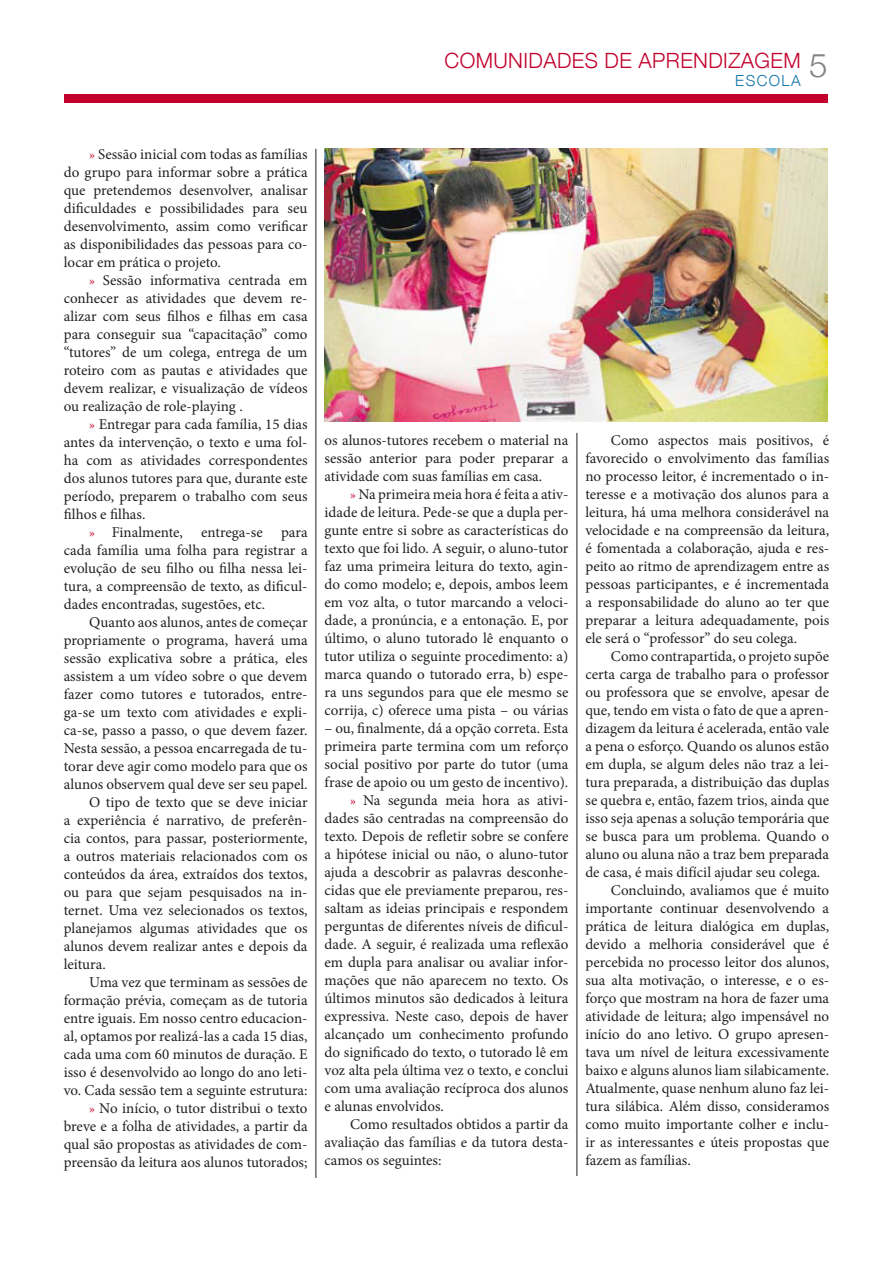
<style>
.page{position:relative;width:893px;height:1263px;background:#fff}
.page>*{position:absolute;margin:0;border:0;box-sizing:border-box;transform-origin:0 0}
.t1{font:300 33px "Helvetica Neue";color:#808285}
.t2{font:300 21px "Helvetica Neue";letter-spacing:.02em;color:#c2002b}
.t3{font:300 15.3px "Helvetica Neue";letter-spacing:.09em;color:#0e73ab}
.texto{font:15px/18px "Minion Pro";color:#231f20;text-align:justify}
.s1{font-size:13.5px;color:#c2002b}
</style>
<div class="page">
<div style="left:65px;top:94px;width:763px;height:9px;background:#c2002b"></div>
<hr style="left:316px;top:149px;width:1px;height:1029px;background:#231f20">
<hr style="left:577px;top:433px;width:1px;height:743px;background:#231f20">
<img style="left:325px;top:149px;width:502px;height:272px">
<p class="t2" style="left:445px;top:44px;width:358px">COMUNIDADES DE APRENDIZAGEM</p>
<p class="t3" style="left:735px;top:68px;width:67px">ESCOLA</p>
<p class="t1" style="left:809px;top:39px;width:20px">5</p>
<p class="texto" style="left:64px;top:145px;width:245px;text-indent:26px"><span class="s1">»</span> Sessão inicial com todas as famílias do grupo para informar sobre a prática que pretendemos desenvolver, analisar dificuldades e possibilidades para seu desenvolvimento, assim como verificar as disponibilidades das pessoas para co&shy;locar em prática o projeto.</p>
<p class="texto" style="left:64px;top:271px;width:245px;text-indent:26px"><span class="s1">»</span> Sessão informativa centrada em conhecer as atividades que devem re&shy;alizar com seus filhos e filhas em casa para conseguir sua “capacitação” como “tutores” de um colega, entrega de um roteiro com as pautas e atividades que devem realizar, e visualização de vídeos ou realização de role-playing .</p>
<p class="texto" style="left:64px;top:415px;width:245px;text-indent:26px"><span class="s1">»</span> Entregar para cada família, 15 dias antes da intervenção, o texto e uma fol&shy;ha com as atividades correspondentes dos alunos tutores para que, durante este período, preparem o trabalho com seus filhos e filhas.</p>
<p class="texto" style="left:64px;top:523px;width:245px;text-indent:26px"><span class="s1">»</span> Finalmente, entrega-se para cada família uma folha para registrar a evolução de seu filho ou filha nessa lei&shy;tura, a compreensão de texto, as dificul&shy;dades encontradas, sugestões, etc.</p>
<p class="texto" style="left:64px;top:613px;width:245px;text-indent:26px">Quanto aos alunos, antes de começar propriamente o programa, haverá uma sessão explicativa sobre a prática, eles assistem a um vídeo sobre o que devem fazer como tutores e tutorados, entre&shy;ga-se um texto com atividades e expli&shy;ca-se, passo a passo, o que devem fazer.<br>Nesta sessão, a pessoa encarregada de tu&shy;torar deve agir como modelo para que os alunos observem qual deve ser seu papel.</p>
<p class="texto" style="left:64px;top:793px;width:245px;text-indent:26px">O tipo de texto que se deve iniciar a experiência é narrativo, de preferên&shy;cia contos, para passar, posteriormente, a outros materiais relacionados com os conteúdos da área, extraídos dos textos, ou para que sejam pesquisados na in&shy;ternet. Uma vez selecionados os textos, planejamos algumas atividades que os alunos devem realizar antes e depois da leitura.</p>
<p class="texto" style="left:64px;top:973px;width:245px;text-indent:26px">Uma vez que terminam as sessões de formação prévia, começam as de tutoria entre iguais. Em nosso centro educacion&shy;al, optamos por realizá-las a cada 15 dias, cada uma com 60 minutos de duração. E isso é desenvolvido ao longo do ano leti&shy;vo. Cada sessão tem a seguinte estrutura:</p>
<p class="texto" style="left:64px;top:1099px;width:245px;text-indent:26px"><span class="s1">»</span> No início, o tutor distribui o texto breve e a folha de atividades, a partir da qual são propostas as atividades de com&shy;preensão da leitura aos alunos tutorados;</p>
<p class="texto" style="left:325px;top:431px;width:245px">os alunos-tutores recebem o material na sessão anterior para poder preparar a atividade com suas famílias em casa.</p>
<p class="texto" style="left:325px;top:485px;width:245px;text-indent:26px"><span class="s1">»</span> Na primeira meia hora é feita a ativ&shy;idade de leitura. Pede-se que a dupla per&shy;gunte entre si sobre as características do texto que foi lido. A seguir, o aluno-tutor faz uma primeira leitura do texto, agin&shy;do como modelo; e, depois, ambos leem em voz alta, o tutor marcando a veloci&shy;dade, a pronúncia, e a entonação. E, por último, o aluno tutorado lê enquanto o tutor utiliza o seguinte procedimento: a) marca quando o tutorado erra, b) espe&shy;ra uns segundos para que ele mesmo se corrija, c) oferece uma pista – ou várias</p>
<p class="texto" style="left:325px;top:719px;width:245px">– ou, finalmente, dá a opção correta. Esta primeira parte termina com um reforço social positivo por parte do tutor (uma frase de apoio ou um gesto de incentivo).</p>
<p class="texto" style="left:325px;top:791px;width:245px;text-indent:26px"><span class="s1">»</span> Na segunda meia hora as ativi&shy;dades são centradas na compreensão do texto. Depois de refletir sobre se confere a hipótese inicial ou não, o aluno-tutor ajuda a descobrir as palavras desconhe&shy;cidas que ele previamente preparou, res&shy;saltam as ideias principais e respondem perguntas de diferentes níveis de dificul&shy;dade. A seguir, é realizada uma reflexão em dupla para analisar ou avaliar infor&shy;mações que não aparecem no texto. Os últimos minutos são dedicados à leitura expressiva. Neste caso, depois de haver alcançado um conhecimento profundo do significado do texto, o tutorado lê em voz alta pela última vez o texto, e conclui com uma avaliação recíproca dos alunos e alunas envolvidos.</p>
<p class="texto" style="left:325px;top:1115px;width:245px;text-indent:26px">Como resultados obtidos a partir da avaliação das famílias e da tutora desta&shy;camos os seguintes:</p>
<p class="texto" style="left:585px;top:431px;width:245px;text-indent:26px">Como aspectos mais positivos, é favorecido o envolvimento das famílias no processo leitor, é incrementado o in&shy;teresse e a motivação dos alunos para a leitura, há uma melhora considerável na velocidade e na compreensão da leitura, é fomentada a colaboração, ajuda e res&shy;peito ao ritmo de aprendizagem entre as pessoas participantes, e é incrementada a responsabilidade do aluno ao ter que preparar a leitura adequadamente, pois ele será o “professor” do seu colega.</p>
<p class="texto" style="left:585px;top:647px;width:245px;text-indent:26px">Como contrapartida, o projeto supõe certa carga de trabalho para o professor ou professora que se envolve, apesar de que, tendo em vista o fato de que a apren&shy;dizagem da leitura é acelerada, então vale a pena o esforço. Quando os alunos estão em dupla, se algum deles não traz a lei&shy;tura preparada, a distribuição das duplas se quebra e, então, fazem trios, ainda que isso seja apenas a solução temporária que se busca para um problema. Quando o aluno ou aluna não a traz bem preparada de casa, é mais difícil ajudar seu colega.</p>
<p class="texto" style="left:585px;top:881px;width:245px;text-indent:26px">Concluindo, avaliamos que é muito importante continuar desenvolvendo a prática de leitura dialógica em duplas, devido a melhoria considerável que é percebida no processo leitor dos alunos, sua alta motivação, o interesse, e o es&shy;forço que mostram na hora de fazer uma atividade de leitura; algo impensável no início do ano letivo. O grupo apresen&shy;tava um nível de leitura excessivamente baixo e alguns alunos liam silabicamente.<br>Atualmente, quase nenhum aluno faz lei&shy;tura silábica. Além disso, consideramos como muito importante colher e inclu&shy;ir as interessantes e úteis propostas que fazem as famílias.</p>
</div>
